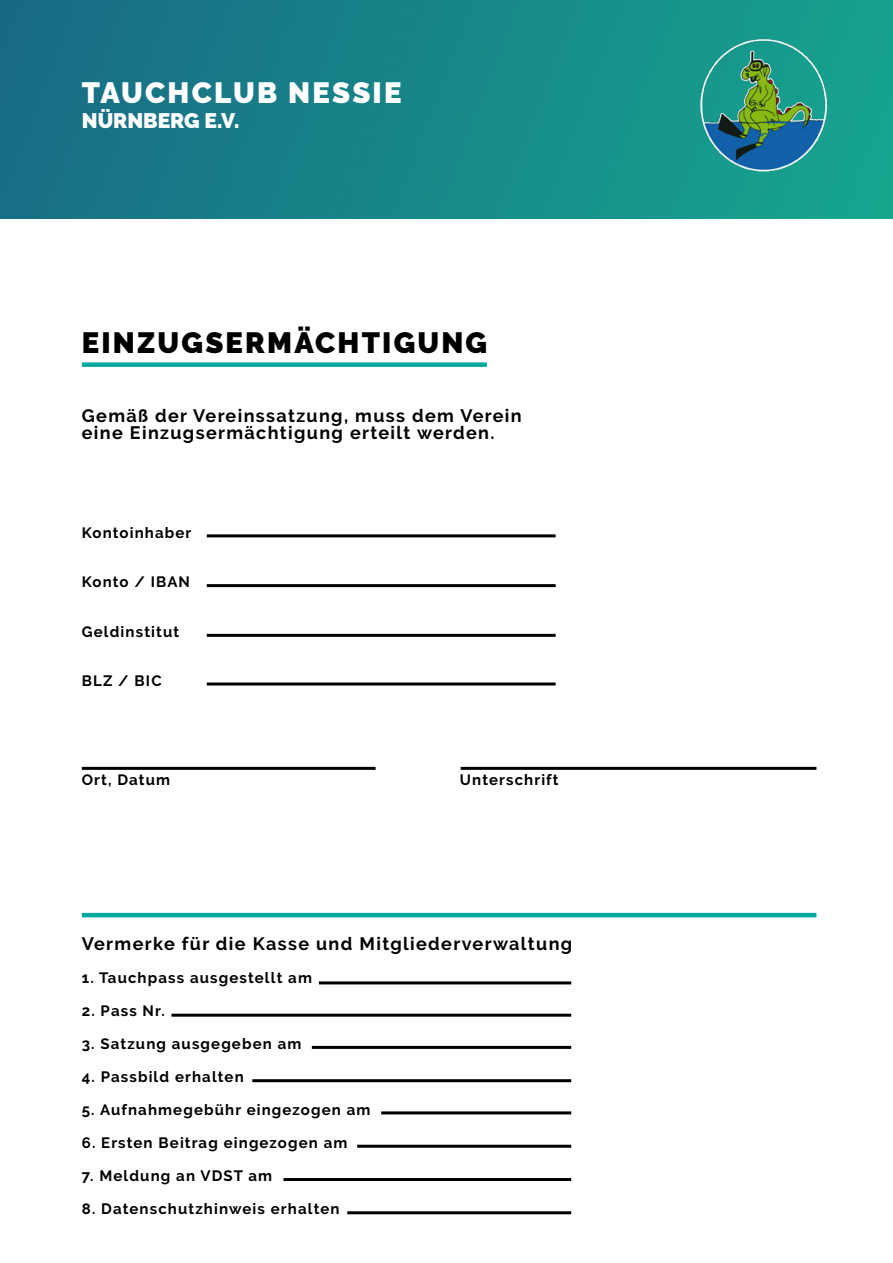
<style>
.page{position:relative;width:893px;height:1263px;background:#fff}
.page>*{position:absolute;margin:0;border:0;box-sizing:border-box;transform-origin:0 0}
.t1{font:900 29.25px "Raleway";letter-spacing:.075em;color:#000}
.t2{font:900 29.25px "Raleway";letter-spacing:.075em;color:#fff}
.t3{font:900 21px "Raleway";color:#fff}
.t4{font:700 18px/16.5px "Raleway";letter-spacing:.075em;color:#000}
.t5{font:700 15px "Raleway";letter-spacing:.075em;color:#000}
</style>
<div class="page">
<img style="left:0;top:0;width:893px;height:218px">
<img style="left:694px;top:36px;width:138px;height:139px">
<div style="left:82px;top:362px;width:405px;height:5px;background:#00a89e"></div>
<hr style="left:207px;top:534px;width:349px;height:3px;background:#000">
<hr style="left:207px;top:584px;width:349px;height:3px;background:#000">
<hr style="left:207px;top:634px;width:349px;height:3px;background:#000">
<hr style="left:207px;top:682px;width:349px;height:3px;background:#000">
<hr style="left:82px;top:767px;width:294px;height:3px;background:#000">
<hr style="left:461px;top:767px;width:355px;height:3px;background:#000">
<hr style="left:82px;top:913px;width:734px;height:4px;background:#00a89e">
<hr style="left:319px;top:981px;width:252px;height:3px;background:#000">
<hr style="left:171px;top:1014px;width:400px;height:3px;background:#000">
<hr style="left:312px;top:1046px;width:259px;height:3px;background:#000">
<hr style="left:252px;top:1079px;width:319px;height:3px;background:#000">
<hr style="left:381px;top:1111px;width:190px;height:3px;background:#000">
<hr style="left:357px;top:1145px;width:214px;height:3px;background:#000">
<hr style="left:283px;top:1178px;width:288px;height:3px;background:#000">
<hr style="left:347px;top:1211px;width:224px;height:3px;background:#000">
<h1 class="t2" style="left:82px;top:76px;width:321px">TAUCHCLUB NESSIE</h1>
<h2 class="t3" style="left:82px;top:109px;width:159px">NÜRNBERG E.V.</h2>
<h1 class="t1" style="left:82px;top:325px;width:407px">EINZUGSERMÄCHTIGUNG</h1>
<p class="t4" style="left:82px;top:408px;width:441px">Gemäß der Vereinssatzung, muss dem Verein eine Einzugsermächtigung erteilt werden.</p>
<p class="t5" style="left:82px;top:524px;width:111px">Kontoinhaber</p>
<p class="t5" style="left:82px;top:573px;width:110px">Konto / IBAN</p>
<p class="t5" style="left:82px;top:623px;width:99px">Geldinstitut</p>
<p class="t5" style="left:82px;top:672px;width:81px">BLZ / BIC</p>
<p class="t5" style="left:82px;top:771px;width:90px">Ort, Datum</p>
<p class="t5" style="left:460px;top:771px;width:100px">Unterschrift</p>
<p class="t4" style="left:82px;top:936px;width:492px">Vermerke für die Kasse und Mitgliederverwaltung</p>
<p class="t5" style="left:82px;top:969px;width:232px">1. Tauchpass ausgestellt am</p>
<p class="t5" style="left:82px;top:1002px;width:85px">2. Pass Nr.</p>
<p class="t5" style="left:82px;top:1035px;width:221px">3. Satzung ausgegeben am</p>
<p class="t5" style="left:82px;top:1068px;width:163px">4. Passbild erhalten</p>
<p class="t5" style="left:82px;top:1101px;width:290px">5. Aufnahmegebühr eingezogen am</p>
<p class="t5" style="left:82px;top:1134px;width:267px">6. Ersten Beitrag eingezogen am</p>
<p class="t5" style="left:82px;top:1167px;width:192px">7. Meldung an VDST am</p>
<p class="t5" style="left:82px;top:1200px;width:259px">8. Datenschutzhinweis erhalten</p>
</div>
